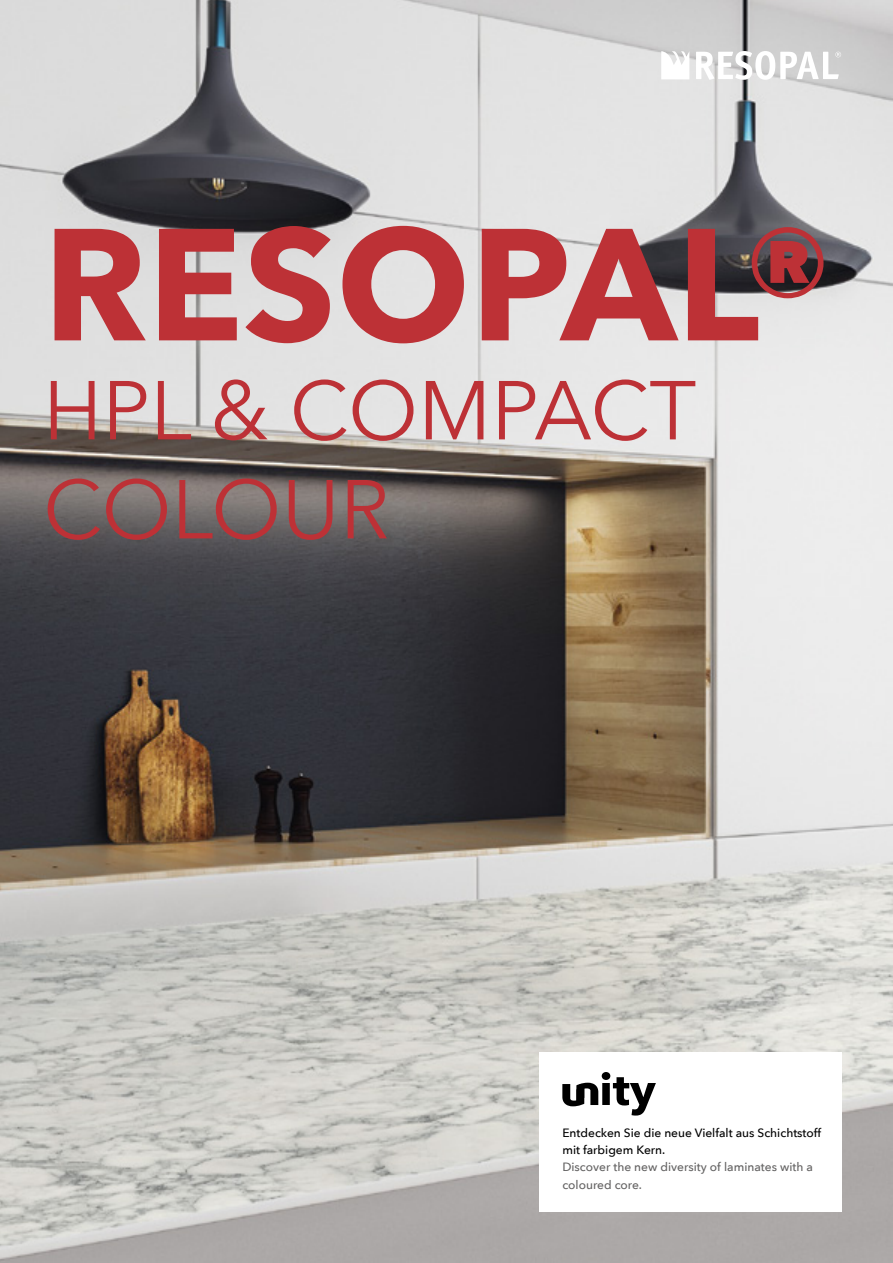
<style>
.page{position:relative;width:893px;height:1263px;background:#fff}
.page>*{position:absolute;margin:0;border:0;box-sizing:border-box;transform-origin:0 0}
.t1{font:700 157.5px "Avenir Next";color:#bd3136}
.t2{font:82.5px/99px "Avenir Next";color:#bd3136}
.t3{font:500 12px/17.2px "Avenir Next";color:#000}
.t4{font:500 12px/17.2px "Avenir Next";color:#646363}
</style>
<div class="page">
<img style="left:0;top:0;width:893px;height:1263px">
<svg style="left:661px;top:51px;width:28px;height:28px"></svg>
<svg style="left:696px;top:51px;width:145px;height:29px"></svg>
<div style="left:539px;top:1052px;width:303px;height:160px;background:#fff"></div>
<svg style="left:562px;top:1072px;width:94px;height:43px"></svg>
<h1 class="t1" style="left:43px;top:149px;width:793px">RESOPAL®</h1>
<h2 class="t2" style="left:43px;top:358px;width:655px">HPL &amp; COMPACT<br>COLOUR</h2>
<p class="t3" style="left:562px;top:1123px;width:260px">Entdecken Sie die neue Vielfalt aus Schichtstoff mit farbigem Kern.</p>
<p class="t4" style="left:562px;top:1158px;width:252px">Discover the new diversity of laminates with a coloured core.</p>
</div>
